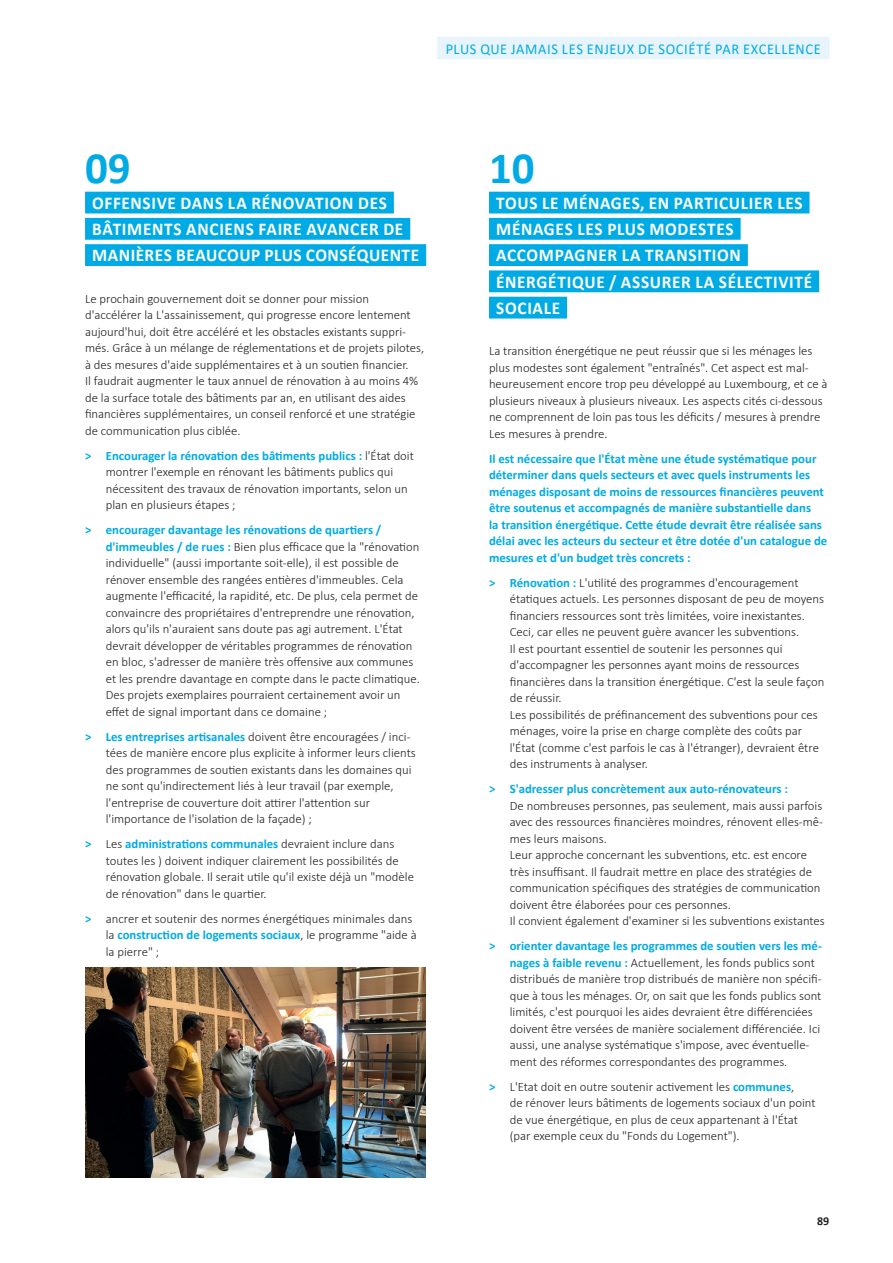
<style>
.page{position:relative;width:893px;height:1263px;background:#fff}
.page>*{position:absolute;margin:0;border:0;box-sizing:border-box;transform-origin:0 0}
.t1{font:700 45px "Calibri";color:#00abe5}
.t2{font:700 18px/26.2px "Calibri";letter-spacing:.04em;color:#fff;scale:.96 1}
.t3{font:15px "Calibri";letter-spacing:.045em;color:#00abe5;scale:.96 1}
.t4{font:300 12.75px/16.5px "Calibri";color:#231f20}
.t5{font:700 12.75px/16.5px "Calibri";color:#00abe5}
.t6{font:700 12px "Calibri";color:#231f20}
.s1{font-weight:700;color:#00abe5}
</style>
<div class="page">
<div style="left:437px;top:37px;width:393px;height:22px;background:#e8f4fb"></div>
<div style="left:85px;top:192px;width:309px;height:21px;background:#00abe5"></div>
<div style="left:85px;top:218px;width:325px;height:22px;background:#00abe5"></div>
<div style="left:85px;top:244px;width:341px;height:22px;background:#00abe5"></div>
<div style="left:489px;top:192px;width:320px;height:21px;background:#00abe5"></div>
<div style="left:489px;top:218px;width:252px;height:22px;background:#00abe5"></div>
<div style="left:489px;top:244px;width:259px;height:22px;background:#00abe5"></div>
<div style="left:489px;top:270px;width:330px;height:22px;background:#00abe5"></div>
<div style="left:489px;top:297px;width:78px;height:21px;background:#00abe5"></div>
<img style="left:85px;top:967px;width:340px;height:211px">
<p class="t3" style="left:446px;top:38px;width:392px">PLUS QUE JAMAIS LES ENJEUX DE SOCIÉTÉ PAR EXCELLENCE</p>
<h1 class="t1" style="left:85px;top:136px;width:47px">09</h1>
<h2 class="t2" style="left:92px;top:189px;width:342px">OFFENSIVE DANS LA RÉNOVATION DES<br>BÂTIMENTS ANCIENS FAIRE AVANCER DE<br>MANIÈRES BEAUCOUP PLUS CONSÉQUENTE</h2>
<p class="t4" style="left:85px;top:290px;width:341px">Le prochain gouvernement doit se donner pour mission d'accélérer la L'assainissement, qui progresse encore lentement aujourd'hui, doit être accéléré et les obstacles existants suppri&shy;més. Grâce à un mélange de réglementations et de projets pilotes, à des mesures d'aide supplémentaires et à un soutien financier.<br>Il faudrait augmenter le taux annuel de rénovation à au moins 4% de la surface totale des bâtiments par an, en utilisant des aides financières supplémentaires, un conseil renforcé et une stratégie de communication plus ciblée.</p>
<p class="t4" style="left:106px;top:447px;width:310px;text-indent:-21px"><span class="s1">&gt; Encourager la rénovation des bâtiments publics :</span> l'État doit montrer l'exemple en rénovant les bâtiments publics qui nécessitent des travaux de rénovation importants, selon un plan en plusieurs étapes ;</p>
<p class="t4" style="left:106px;top:522px;width:316px;text-indent:-21px"><span class="s1">&gt; encourager davantage les rénovations de quartiers / d'immeubles / de rues :</span> Bien plus efficace que la "rénovation individuelle" (aussi importante soit-elle), il est possible de rénover ensemble des rangées entières d'immeubles. Cela augmente l'efficacité, la rapidité, etc. De plus, cela permet de convaincre des propriétaires d'entreprendre une rénovation, alors qu'ils n'auraient sans doute pas agi autrement. L'État devrait développer de véritables programmes de rénovation en bloc, s'adresser de manière très offensive aux communes et les prendre davantage en compte dans le pacte climatique.<br>Des projets exemplaires pourraient certainement avoir un effet de signal important dans ce domaine ;</p>
<p class="t4" style="left:106px;top:728px;width:311px;text-indent:-21px"><span class="s1">&gt; Les entreprises artisanales</span> doivent être encouragées / inci&shy;tées de manière encore plus explicite à informer leurs clients des programmes de soutien existants dans les domaines qui ne sont qu'indirectement liés à leur travail (par exemple, l'entreprise de couverture doit attirer l'attention sur l'importance de l'isolation de la façade) ;</p>
<p class="t4" style="left:106px;top:836px;width:310px;text-indent:-21px"><span class="s1">&gt;</span> Les <span class="s1">administrations communales</span> devraient inclure dans toutes les ) doivent indiquer clairement les possibilités de rénovation globale. Il serait utile qu'il existe déjà un "modèle de rénovation" dans le quartier.</p>
<p class="t4" style="left:106px;top:910px;width:312px;text-indent:-21px"><span class="s1">&gt;</span> ancrer et soutenir des normes énergétiques minimales dans la <span class="s1">construction de logements sociaux</span>, le programme "aide à la pierre" ;</p>
<h1 class="t1" style="left:489px;top:136px;width:47px">10</h1>
<h2 class="t2" style="left:496px;top:189px;width:331px">TOUS LE MÉNAGES, EN PARTICULIER LES<br>MÉNAGES LES PLUS MODESTES<br>ACCOMPAGNER LA TRANSITION<br>ÉNERGÉTIQUE / ASSURER LA SÉLECTIVITÉ<br>SOCIALE</h2>
<p class="t4" style="left:489px;top:343px;width:340px">La transition énergétique ne peut réussir que si les ménages les plus modestes sont également "entraînés". Cet aspect est mal&shy;heureusement encore trop peu développé au Luxembourg, et ce à plusieurs niveaux à plusieurs niveaux. Les aspects cités ci-dessous ne comprennent de loin pas tous les déficits / mesures à prendre Les mesures à prendre.</p>
<p class="t5" style="left:489px;top:450px;width:340px">Il est nécessaire que l'État mène une étude systématique pour déterminer dans quels secteurs et avec quels instruments les ménages disposant de moins de ressources financières peuvent être soutenus et accompagnés de manière substantielle dans<br>la transition énergétique. Cette étude devrait être réalisée sans délai avec les acteurs du secteur et être dotée d'un catalogue de mesures et d'un budget très concrets :</p>
<p class="t4" style="left:510px;top:574px;width:316px;text-indent:-21px"><span class="s1">&gt; Rénovation :</span> L'utilité des programmes d'encouragement étatiques actuels. Les personnes disposant de peu de moyens financiers ressources sont très limitées, voire inexistantes.<br>Ceci, car elles ne peuvent guère avancer les subventions.<br>Il est pourtant essentiel de soutenir les personnes qui d'accompagner les personnes ayant moins de ressources financières dans la transition énergétique. C'est la seule façon de réussir.<br>Les possibilités de préfinancement des subventions pour ces ménages, voire la prise en charge complète des coûts par l'État (comme c'est parfois le cas à l'étranger), devraient être des instruments à analyser.</p>
<p class="t5" style="left:489px;top:781px;width:300px">&gt; S'adresser plus concrètement aux auto-rénovateurs :</p>
<p class="t4" style="left:510px;top:797px;width:316px">De nombreuses personnes, pas seulement, mais aussi parfois avec des ressources financières moindres, rénovent elles-mê&shy;mes leurs maisons.<br>Leur approche concernant les subventions, etc. est encore très insuffisant. Il faudrait mettre en place des stratégies de communication spécifiques des stratégies de communication doivent être élaborées pour ces personnes.<br>Il convient également d'examiner si les subventions existantes</p>
<p class="t4" style="left:510px;top:938px;width:314px;text-indent:-21px"><span class="s1">&gt; orienter davantage les programmes de soutien vers les mé&shy;nages à faible revenu :</span> Actuellement, les fonds publics sont distribués de manière trop distribués de manière non spécifi&shy;que à tous les ménages. Or, on sait que les fonds publics sont limités, c'est pourquoi les aides devraient être différenciées doivent être versées de manière socialement différenciée. Ici aussi, une analyse systématique s'impose, avec éventuelle&shy;ment des réformes correspondantes des programmes.</p>
<p class="t4" style="left:510px;top:1078px;width:307px;text-indent:-21px"><span class="s1">&gt;</span> L'Etat doit en outre soutenir activement les <span class="s1">communes</span>,<br>de rénover leurs bâtiments de logements sociaux d'un point de vue énergétique, en plus de ceux appartenant à l'État (par exemple ceux du "Fonds du Logement").</p>
<p class="t6" style="left:817px;top:1212px;width:14px">89</p>
</div>
